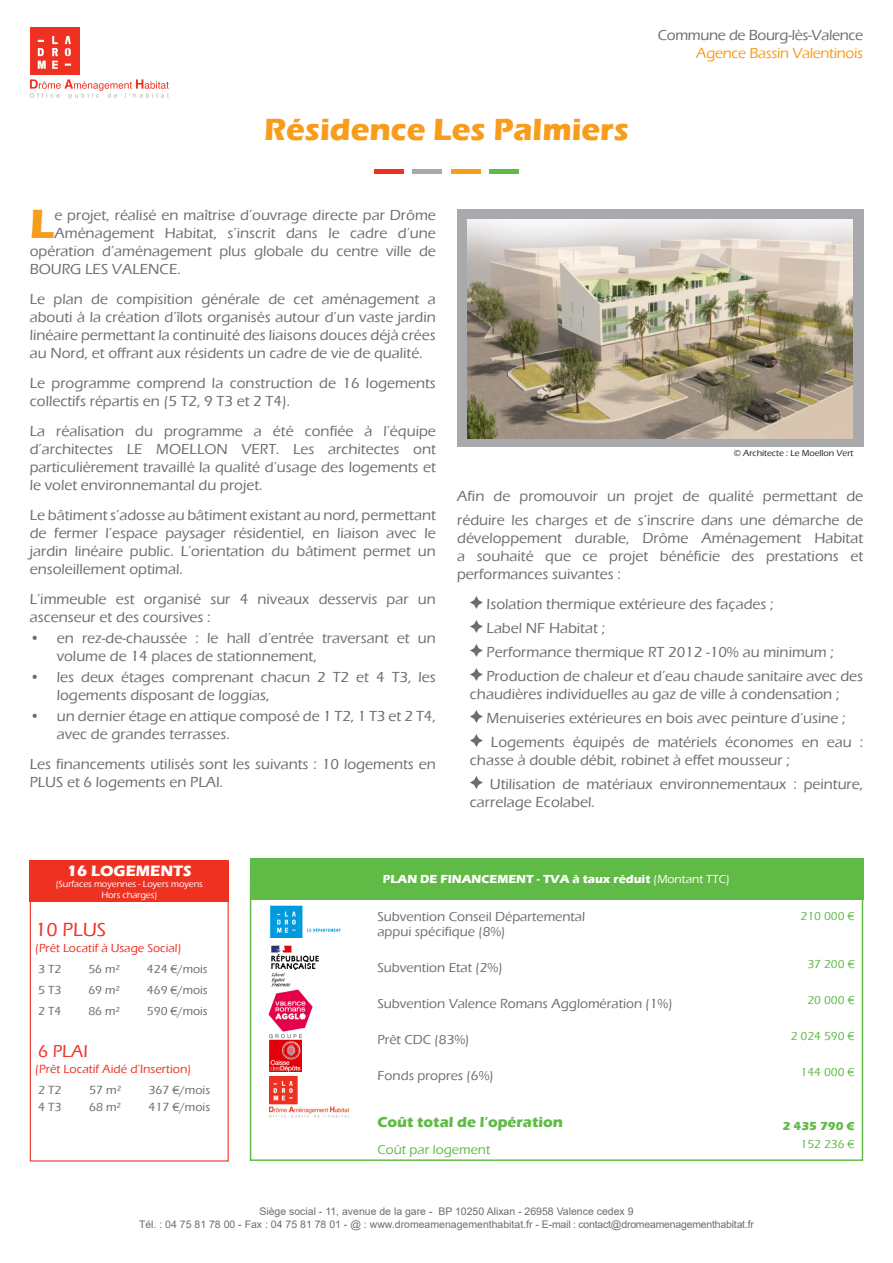
<style>
.page{position:relative;width:893px;height:1263px;background:#fff}
.page>*{position:absolute;margin:0;border:0;box-sizing:border-box;transform-origin:0 0}
.t1{font:700 42px "Eras ITC";color:#f89c1c}
.t2{font:700 31.5px "Eras ITC";color:#f89c1c}
.t3{font:500 19.65px "Eras ITC";color:#ef3122}
.t4{font:500 17.7px "Eras ITC";color:#ef3122}
.t5{font:700 15.6px "Eras ITC";color:#fff}
.t6{font:500 15px/18px "Eras ITC";color:#6c6d70}
.t7{font:500 15px "Eras ITC";letter-spacing:-.02em;color:#6c6d70}
.t8{font:500 15px "Eras ITC";letter-spacing:-.02em;color:#f89c1c}
.t9{font:700 15px "Eras ITC";color:#60bb46}
.t10{font:500 13.5px "Eras ITC";color:#6c6d70}
.t11{font:500 13.5px "Eras ITC";color:#60bb46}
.t12{font:500 12.15px "Eras ITC";color:#6c6d70}
.t13{font:500 12.15px "Eras ITC";color:#ef3122}
.t14{font:500 12px "Eras ITC";color:#6c6d70}
.t15{font:700 12px "Eras ITC";color:#fff}
.t16{font:500 12px "Eras ITC";color:#60bb46}
.t17{font:500 12px "Eras ITC";color:#ef3122}
.t18{font:700 12px "Eras ITC";color:#60bb46}
.t19{font:10.5px "Arial";color:#6c6d70}
.t20{font:500 9.3px "Eras ITC";letter-spacing:-.01em;color:#fff}
.t21{font:500 9px "Eras ITC";color:#231f20}
.s1{font-weight:500}
</style>
<div class="page">
<svg style="left:470px;top:596px;width:13px;height:13px"></svg>
<svg style="left:470px;top:620px;width:13px;height:13px"></svg>
<svg style="left:470px;top:644px;width:13px;height:13px"></svg>
<svg style="left:470px;top:668px;width:13px;height:13px"></svg>
<svg style="left:470px;top:710px;width:13px;height:13px"></svg>
<svg style="left:470px;top:734px;width:13px;height:13px"></svg>
<svg style="left:470px;top:776px;width:13px;height:13px"></svg>
<div style="left:374px;top:169px;width:30px;height:5px;background:#ef3122"></div>
<div style="left:412px;top:169px;width:30px;height:5px;background:#a8a9ad"></div>
<div style="left:451px;top:169px;width:29px;height:5px;background:#f89c1c"></div>
<div style="left:489px;top:169px;width:30px;height:5px;background:#60bb46"></div>
<svg style="left:30px;top:79px;width:139px;height:20px"></svg>
<div style="left:30px;top:28px;width:50px;height:47px;background:#ef3122"></div>
<svg style="left:38px;top:40px;width:6px;height:2px"></svg>
<svg style="left:52px;top:36px;width:6px;height:33px"></svg>
<svg style="left:38px;top:48px;width:8px;height:21px"></svg>
<svg style="left:65px;top:36px;width:6px;height:20px"></svg>
<svg style="left:65px;top:64px;width:6px;height:2px"></svg>
<div style="left:250px;top:858px;width:613px;height:42px;background:#60bb46"></div>
<img style="left:270px;top:1076px;width:79px;height:41px">
<img style="left:270px;top:906px;width:71px;height:32px">
<img style="left:270px;top:1034px;width:32px;height:37px">
<div style="left:457px;top:209px;width:406px;height:237px;background:#a8a9ad"></div>
<img style="left:468px;top:219px;width:384px;height:219px">
<div style="left:30px;top:899px;width:199px;height:262px;border:1px solid #ef3122"></div>
<div style="left:30px;top:860px;width:199px;height:42px;background:#ef3122"></div>
<img style="left:271px;top:945px;width:48px;height:45px">
<img style="left:269px;top:990px;width:44px;height:42px">
<p class="t2" style="left:264px;top:111px;width:366px">Résidence Les Palmiers</p>
<p class="t7" style="left:658px;top:27px;width:207px">Commune de Bourg-lès-Valence</p>
<p class="t8" style="left:696px;top:45px;width:168px">Agence Bassin Valentinois</p>
<p class="t1" style="left:30px;top:200px;width:26px">L</p>
<p class="t6" style="left:54px;top:206px;width:383px">e projet, réalisé en maîtrise d’ouvrage directe par Drôme</p>
<p class="t6" style="left:54px;top:224px;width:383px">Aménagement Habitat, s’inscrit dans le cadre d’une</p>
<p class="t6" style="left:30px;top:242px;width:408px">opération d’aménagement plus globale du centre ville de</p>
<p class="t6" style="left:30px;top:260px;width:153px">BOURG LES VALENCE.</p>
<p class="t6" style="left:30px;top:290px;width:408px;text-align:justify">Le plan de compisition générale de cet aménagement a abouti à la création d’îlots organisés autour d’un vaste jardin linéaire permettant la continuité des liaisons douces déjà crées au Nord, et offrant aux résidents un cadre de vie de qualité.</p>
<p class="t6" style="left:30px;top:374px;width:408px">Le programme comprend la construction de 16 logements collectifs répartis en (5 T2, 9 T3 et 2 T4).</p>
<p class="t6" style="left:30px;top:422px;width:408px;text-align:justify">La réalisation du programme a été confiée à l’équipe d’architectes LE MOELLON VERT. Les architectes ont particulièrement travaillé la qualité d’usage des logements et le volet environnemantal du projet.</p>
<p class="t6" style="left:30px;top:506px;width:408px;text-align:justify">Le bâtiment s’adosse au bâtiment existant au nord, permettant de fermer l’espace paysager résidentiel, en liaison avec le jardin linéaire public. L’orientation du bâtiment permet un ensoleillement optimal.</p>
<p class="t6" style="left:30px;top:590px;width:408px">L’immeuble est organisé sur 4 niveaux desservis par un ascenseur et des coursives :</p>
<p class="t6" style="left:57px;top:629px;width:381px;text-indent:-27px">• en rez-de-chaussée : le hall d’entrée traversant et un volume de 14 places de stationnement,</p>
<p class="t6" style="left:57px;top:668px;width:381px;text-indent:-27px">• les deux étages comprenant chacun 2 T2 et 4 T3, les logements disposant de loggias,</p>
<p class="t6" style="left:57px;top:707px;width:381px;text-indent:-27px">• un dernier étage en attique composé de 1 T2, 1 T3 et 2 T4, avec de grandes terrasses.</p>
<p class="t6" style="left:30px;top:755px;width:408px">Les financements utilisés sont les suivants : 10 logements en<br>PLUS et 6 logements en PLAI.</p>
<p class="t21" style="left:734px;top:448px;width:121px">© Architecte : Le Moellon Vert</p>
<p class="t6" style="left:457px;top:484px;width:408px;line-height:24px">Afin de promouvoir un projet de qualité permettant de réduire les charges et de s’inscrire dans une démarche de</p>
<p class="t6" style="left:457px;top:529px;width:408px;text-align:justify">développement durable, Drôme Aménagement Habitat a souhaité que ce projet bénéficie des prestations et performances suivantes :</p>
<p class="t6" style="left:487px;top:595px;width:288px">Isolation thermique extérieure des façades ;</p>
<p class="t6" style="left:487px;top:619px;width:120px">Label NF Habitat ;</p>
<p class="t6" style="left:487px;top:643px;width:349px">Performance thermique RT 2012 -10% au minimum ;</p>
<p class="t6" style="left:470px;top:667px;width:395px;text-indent:17px">Production de chaleur et d’eau chaude sanitaire avec des chaudières individuelles au gaz de ville à condensation ;</p>
<p class="t6" style="left:487px;top:709px;width:360px">Menuiseries extérieures en bois avec peinture d’usine ;</p>
<p class="t6" style="left:470px;top:733px;width:395px;text-indent:21px">Logements équipés de matériels économes en eau : chasse à double débit, robinet à effet mousseur ;</p>
<p class="t6" style="left:470px;top:775px;width:395px;text-indent:20px">Utilisation de matériaux environnementaux : peinture, carrelage Ecolabel.</p>
<p class="t5" style="left:67px;top:861px;width:126px">16 LOGEMENTS</p>
<p class="t20" style="left:56px;top:878px;width:149px">(Surfaces moyennes - Loyers moyens</p>
<p class="t20" style="left:101px;top:889px;width:58px">Hors charges)</p>
<p class="t3" style="left:35px;top:918px;width:73px">10 PLUS</p>
<p class="t17" style="left:35px;top:942px;width:148px">(Prêt Locatif à Usage Social)</p>
<p class="t14" style="left:38px;top:963px;width:25px">3 T2</p>
<p class="t14" style="left:88px;top:963px;width:33px">56 m²</p>
<p class="t14" style="left:147px;top:963px;width:62px">424 €/mois</p>
<p class="t14" style="left:38px;top:984px;width:25px">5 T3</p>
<p class="t14" style="left:88px;top:984px;width:33px">69 m²</p>
<p class="t14" style="left:147px;top:984px;width:62px">469 €/mois</p>
<p class="t14" style="left:38px;top:1005px;width:25px">2 T4</p>
<p class="t14" style="left:88px;top:1005px;width:33px">86 m²</p>
<p class="t14" style="left:147px;top:1005px;width:62px">590 €/mois</p>
<p class="t4" style="left:38px;top:1041px;width:51px">6 PLAI</p>
<p class="t13" style="left:35px;top:1062px;width:158px">(Prêt Locatif Aidé d’Insertion)</p>
<p class="t12" style="left:38px;top:1083px;width:25px">2 T2</p>
<p class="t12" style="left:89px;top:1083px;width:33px">57 m²</p>
<p class="t12" style="left:149px;top:1083px;width:63px">367 €/mois</p>
<p class="t12" style="left:38px;top:1100px;width:25px">4 T3</p>
<p class="t12" style="left:89px;top:1100px;width:33px">68 m²</p>
<p class="t12" style="left:149px;top:1100px;width:63px">417 €/mois</p>
<p class="t15" style="left:383px;top:872px;width:349px">PLAN DE FINANCEMENT - TVA à taux réduit <span class="s1">(Montant TTC)</span></p>
<p class="t10" style="left:377px;top:909px;width:209px">Subvention Conseil Départemental</p>
<p class="t10" style="left:377px;top:924px;width:130px">appui spécifique (8%)</p>
<p class="t10" style="left:377px;top:960px;width:127px">Subvention Etat (2%)</p>
<p class="t10" style="left:377px;top:996px;width:297px">Subvention Valence Romans Agglomération (1%)</p>
<p class="t10" style="left:377px;top:1032px;width:94px">Prêt CDC (83%)</p>
<p class="t10" style="left:377px;top:1068px;width:118px">Fonds propres (6%)</p>
<p class="t9" style="left:377px;top:1113px;width:187px">Coût total de l’opération</p>
<p class="t11" style="left:377px;top:1142px;width:114px">Coût par logement</p>
<p class="t19" style="left:259px;top:1204px;width:376px">Siège social - 11, avenue de la gare - BP 10250 Alixan - 26958 Valence cedex 9</p>
<p class="t19" style="left:139px;top:1217px;width:616px">Tél. : 04 75 81 78 00 - Fax : 04 75 81 78 01 - @ : www.dromeamenagementhabitat.fr - E-mail : contact@dromeamenagementhabitat.fr</p>
<p class="t16" style="left:800px;top:910px;width:56px">210 000 €</p>
<p class="t16" style="left:807px;top:958px;width:49px">37 200 €</p>
<p class="t16" style="left:807px;top:994px;width:49px">20 000 €</p>
<p class="t16" style="left:791px;top:1030px;width:66px">2 024 590 €</p>
<p class="t16" style="left:800px;top:1066px;width:56px">144 000 €</p>
<p class="t18" style="left:783px;top:1119px;width:73px">2 435 790 €</p>
<p class="t16" style="left:800px;top:1138px;width:56px">152 236 €</p>
</div>
